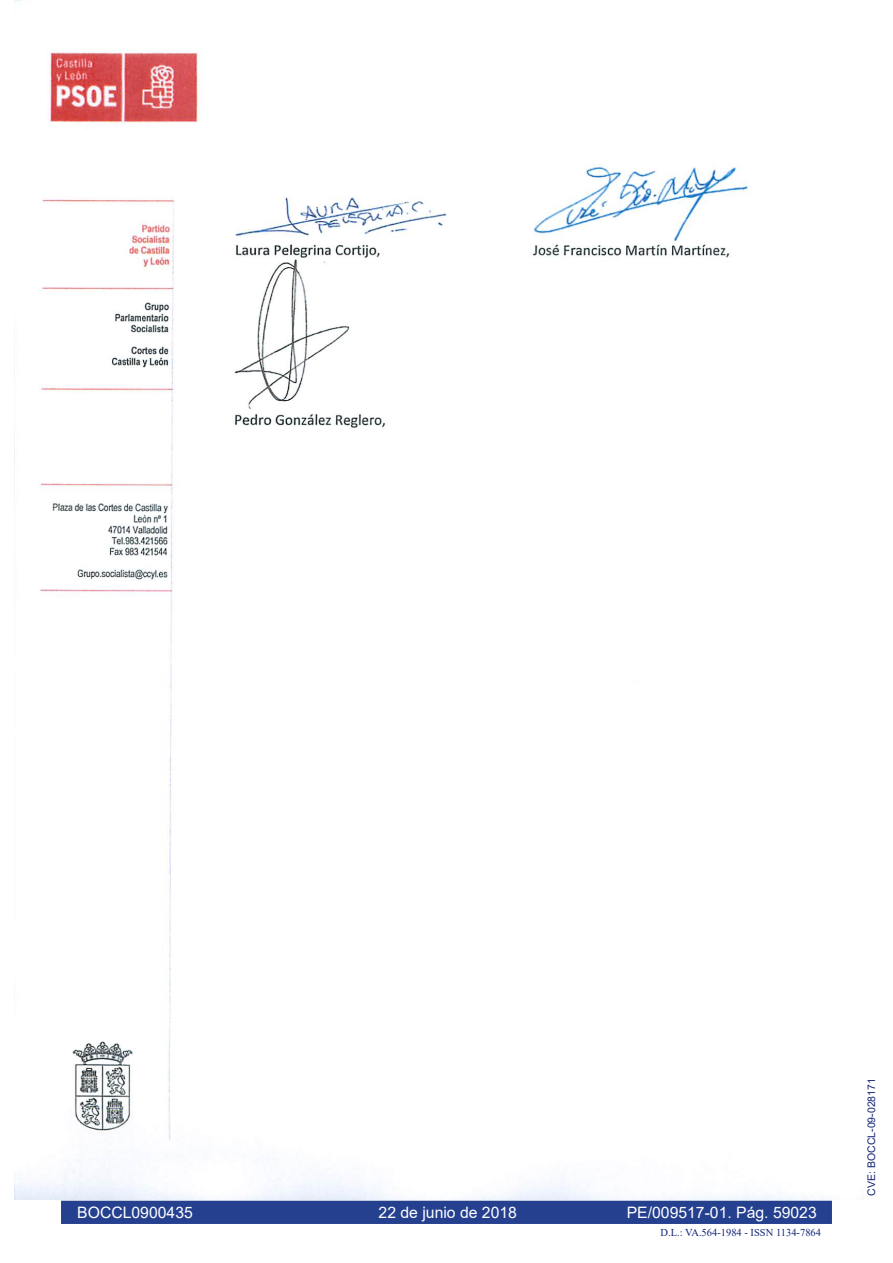
<style>
.page{position:relative;width:893px;height:1263px;background:#fff}
.page>*{position:absolute;margin:0;border:0;box-sizing:border-box;transform-origin:0 0}
.t1{font:15.75px "Arial";color:#fff}
.t2{font:10.5px "Times New Roman";color:#132477}
.t3{font:10.5px "Arial";color:#132477}
</style>
<div class="page">
<div style="left:60px;top:1200px;width:773px;height:25px;background:#25408f"></div>
<div style="left:60px;top:1199px;width:773px;height:26px;border:2px solid #fff"></div>
<img style="left:15px;top:0;width:818px;height:1200px">
<p class="t1" style="left:77px;top:1202px;width:117px">BOCCL0900435</p>
<p class="t1" style="left:379px;top:1202px;width:140px">22 de junio de 2018</p>
<p class="t1" style="left:627px;top:1202px;width:192px">PE/009517-01. Pág. 59023</p>
<p class="t2" style="left:661px;top:1225px;width:162px">D.L.: VA.564-1984 - ISSN 1134-7864</p>
<p class="t3" style="left:864px;top:1195px;width:119px;rotate:-90deg">CVE: BOCCL-09-028171</p>
</div>
